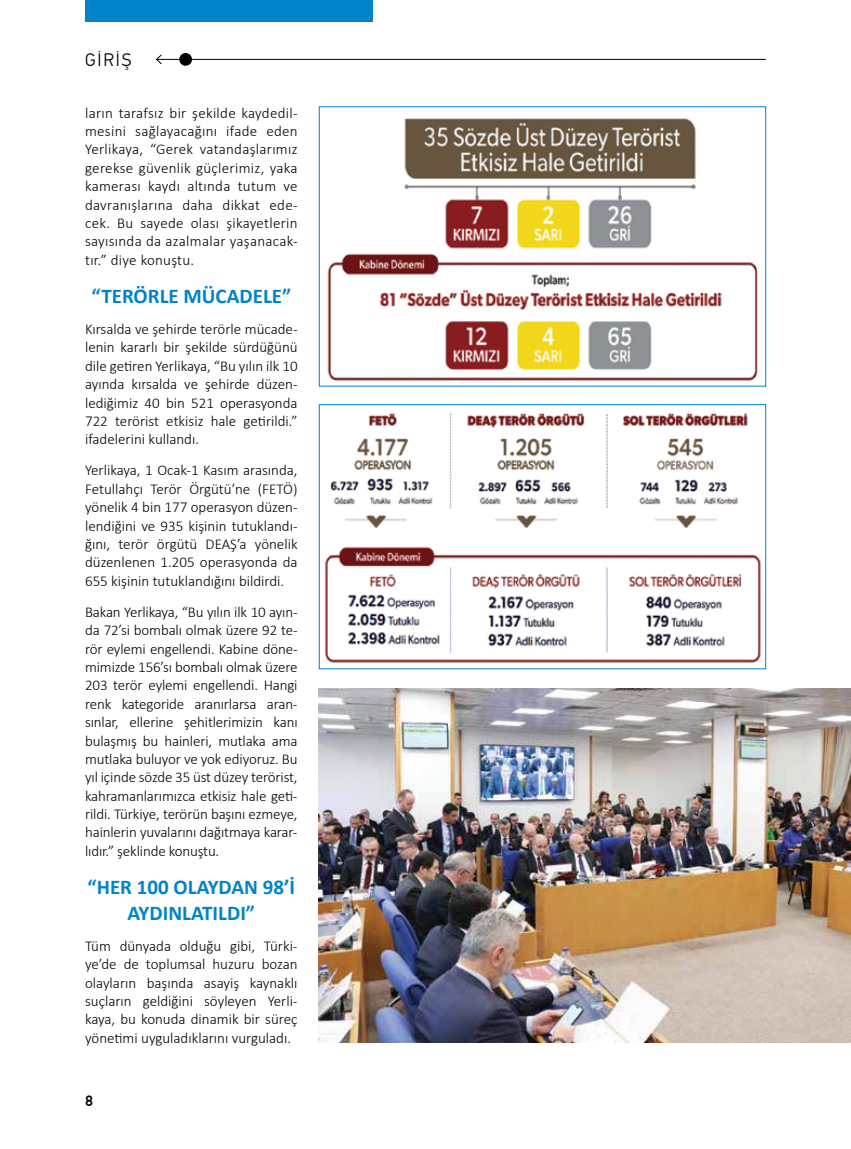
<style>
.page{position:relative;width:851px;height:1149px;background:#fff}
.page>*{position:absolute;margin:0;border:0;box-sizing:border-box;transform-origin:0 0}
.t1{font:700 21px/25.5px "Calibri";color:#0083ca;text-align:center}
.t2{font:300 18px "PF Din Text Pro";letter-spacing:.1em;color:#000}
.t3{font:300 15px/18.3px "Calibri";color:#000;text-align:justify}
.t4{font:500 15px "PF Din Text Pro";color:#000}
</style>
<div class="page">
<div style="left:179px;top:53px;width:13px;height:13px;background:#000;border-radius:50%"></div>
<hr style="left:156px;top:59px;width:609px;height:1px;background:#000">
<svg style="left:156px;top:54px;width:6px;height:10px"></svg>
<img style="left:319px;top:688px;width:531px;height:354px">
<img style="left:327px;top:118px;width:431px;height:263px">
<div style="left:319px;top:106px;width:447px;height:280px;border:1px solid #0083ca"></div>
<img style="left:324px;top:413px;width:437px;height:250px">
<div style="left:319px;top:404px;width:447px;height:265px;border:1px solid #0083ca"></div>
<div style="left:85px;top:0;width:288px;height:21px;background:#0083ca"></div>
<p class="t2" style="left:85px;top:50px;width:48px">GİRİŞ</p>
<p class="t3" style="left:85px;top:103px;width:214px">ların tarafsız bir şekilde kaydedil&shy;mesini sağlayacağını ifade eden Yerlikaya, “Gerek vatandaşlarımız gerekse güvenlik güçlerimiz, yaka kamerası kaydı altında tutum ve davranışlarına daha dikkat ede&shy;cek. Bu sayede olası şikayetlerin sayısında da azalmalar yaşanacak&shy;tır.” diye konuştu.</p>
<h1 class="t1" style="left:91px;top:283px;width:201px">“TERÖRLE MÜCADELE”</h1>
<p class="t3" style="left:85px;top:320px;width:214px">Kırsalda ve şehirde terörle mücade&shy;lenin kararlı bir şekilde sürdüğünü dile getiren Yerlikaya, “Bu yılın ilk 10 ayında kırsalda ve şehirde düzen&shy;lediğimiz 40 bin 521 operasyonda 722 terörist etkisiz hale getirildi.” ifadelerini kullandı.</p>
<p class="t3" style="left:85px;top:461px;width:214px">Yerlikaya, 1 Ocak-1 Kasım arasında, Fetullahçı Terör Örgütü’ne (FETÖ) yönelik 4 bin 177 operasyon düzen&shy;lendiğini ve 935 kişinin tutuklandı&shy;ğını, terör örgütü DEAŞ’a yönelik düzenlenen 1.205 operasyonda da 655 kişinin tutuklandığını bildirdi.</p>
<p class="t3" style="left:85px;top:602px;width:214px">Bakan Yerlikaya, “Bu yılın ilk 10 ayın&shy;da 72’si bombalı olmak üzere 92 te&shy;rör eylemi engellendi. Kabine döne&shy;mimizde 156’sı bombalı olmak üzere 203 terör eylemi engellendi. Hangi renk kategoride aranırlarsa aran&shy;sınlar, ellerine şehitlerimizin kanı bulaşmış bu hainleri, mutlaka ama mutlaka buluyor ve yok ediyoruz. Bu yıl içinde sözde 35 üst düzey terörist, kahramanlarımızca etkisiz hale geti&shy;rildi. Türkiye, terörün başını ezmeye, hainlerin yuvalarını dağıtmaya karar&shy;lıdır.” şeklinde konuştu.</p>
<h1 class="t1" style="left:88px;top:873px;width:209px">“HER 100 OLAYDAN 98’İ<br>AYDINLATILDI”</h1>
<p class="t3" style="left:85px;top:936px;width:214px">Tüm dünyada olduğu gibi, Türki&shy;ye’de de toplumsal huzuru bozan olayların başında asayiş kaynaklı suçların geldiğini söyleyen Yerli&shy;kaya, bu konuda dinamik bir süreç yönetimi uyguladıklarını vurguladı.</p>
<p class="t4" style="left:85px;top:1091px;width:9px">8</p>
</div>
